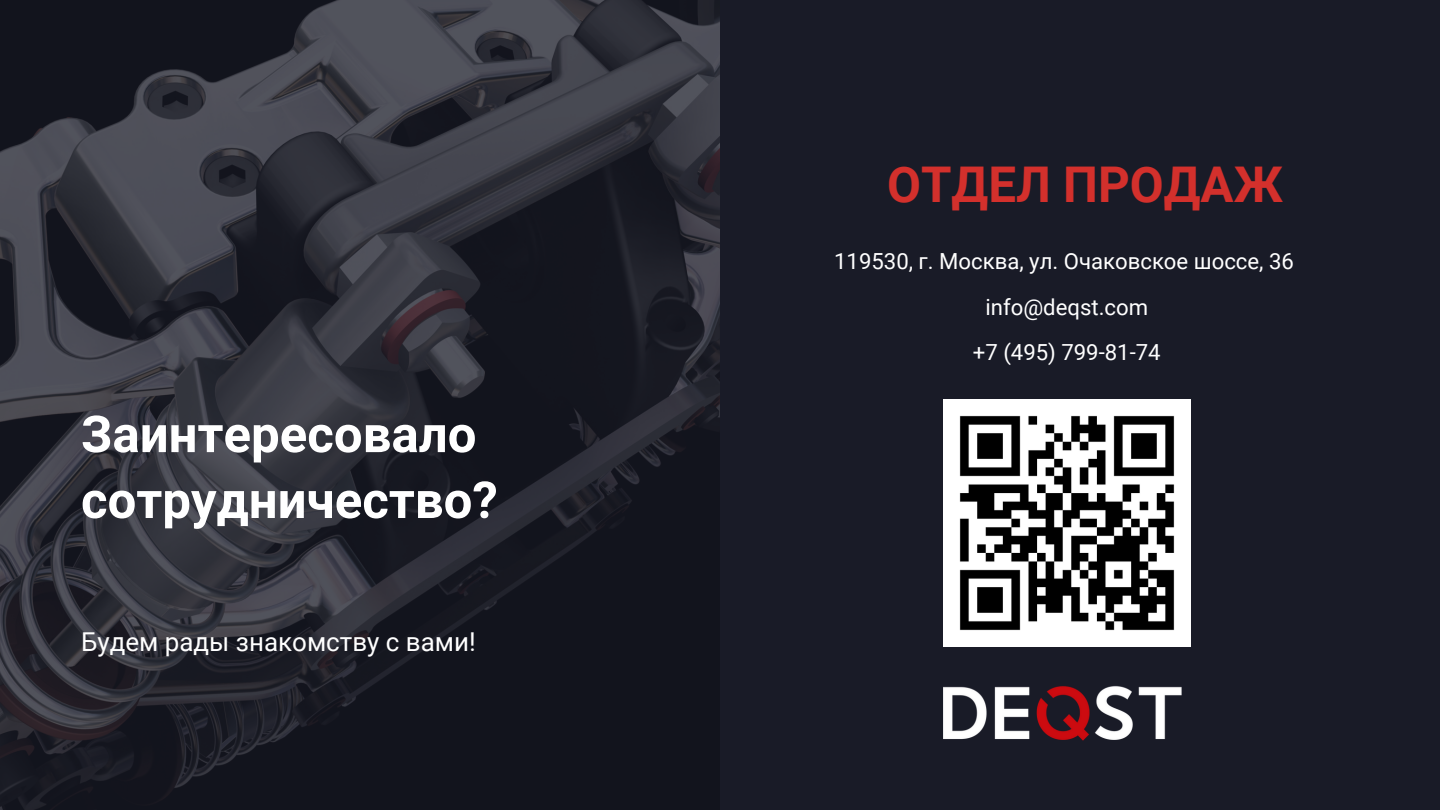
<style>
.page{position:relative;width:1440px;height:810px;background:#191b27}
.page>*{position:absolute;margin:0;border:0;box-sizing:border-box;transform-origin:0 0}
.t1{font:700 51px/65.9px "Roboto";color:#fff}
.t2{font:700 49.3px "Roboto";color:#d3302c}
.t3{font:26px "Roboto";color:#fff}
.t4{font:22.2px "Roboto";color:#fff}
</style>
<div class="page">
<img style="left:0;top:0;width:720px;height:810px">
<img style="left:943px;top:399px;width:248px;height:248px">
<img style="left:943px;top:686px;width:239px;height:55px">
<p class="t1" style="left:81px;top:402px;width:418px">Заинтересовало сотрудничество?</p>
<p class="t3" style="left:81px;top:627px;width:396px">Будем рады знакомству с вами!</p>
<p class="t2" style="left:887px;top:157px;width:397px">ОТДЕЛ ПРОДАЖ</p>
<p class="t4" style="left:834px;top:248px;width:461px">119530, г. Москва, ул. Очаковское шоссе, 36</p>
<p class="t4" style="left:985px;top:294px;width:164px">info@deqst.com</p>
<p class="t4" style="left:973px;top:340px;width:189px">+7 (495) 799-81-74</p>
</div>
